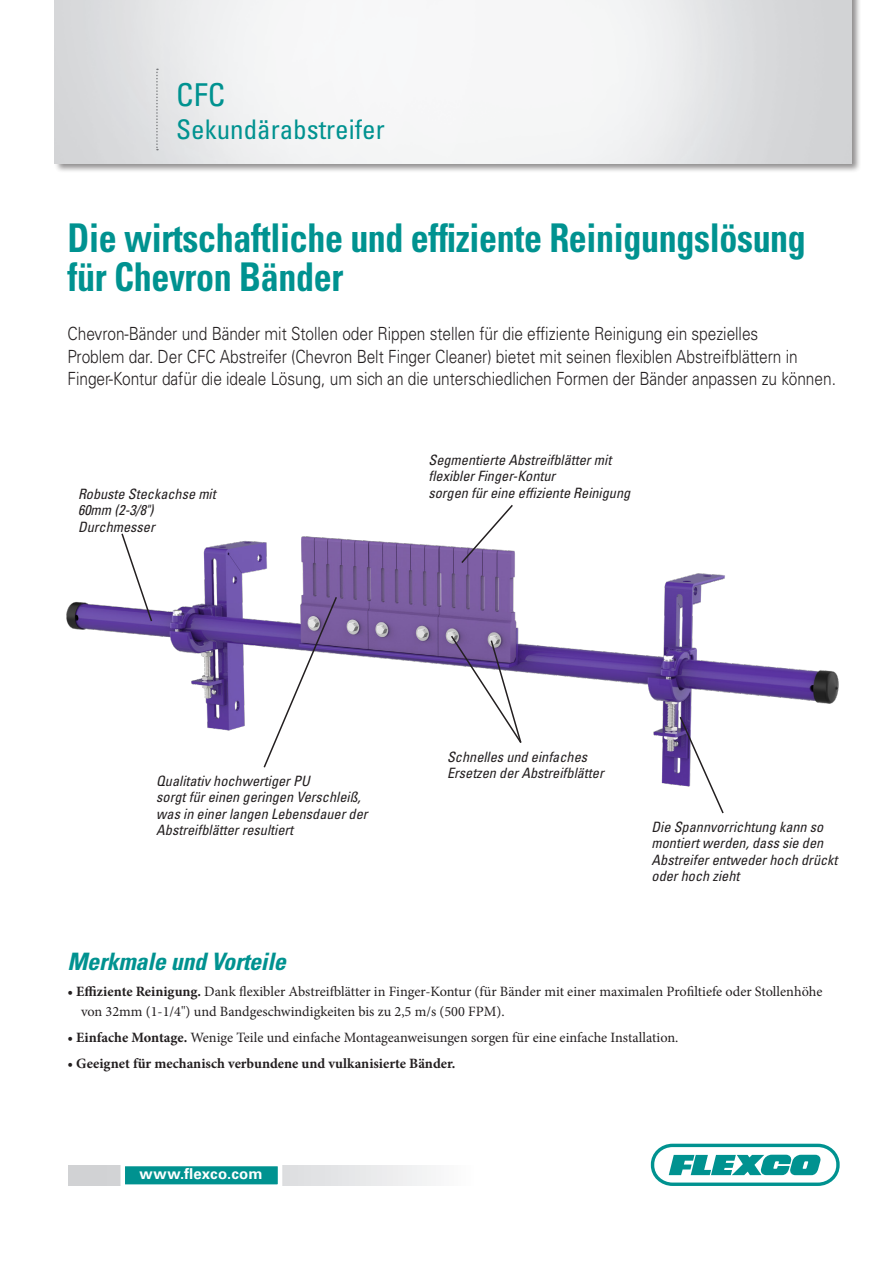
<style>
.page{position:relative;width:893px;height:1263px;background:#fff}
.page>*{position:absolute;margin:0;border:0;box-sizing:border-box;transform-origin:0 0}
.intro_hdr{font:700 condensed 39.6px/39px "Univers LT Std";letter-spacing:-.01em;color:#009290;scale:.91 1}
.t1{font:condensed 31.5px "Univers LT Std";color:#009290}
.t2{font:condensed 27px "Univers LT Std";color:#009290}
.sub_hdr{font:italic 700 condensed 24px "Univers LT Std";letter-spacing:-.01em;color:#009290}
.t3{font:300 18.15px/22.5px "Univers LT Std";letter-spacing:-.005em;color:#231f20;scale:.85 1}
.t4{font:700 15.6px "Univers LT Std";letter-spacing:.02em;color:#fff}
.flexcoWeb_revrs{font:700 15px "Univers LT Std";letter-spacing:.02em;color:#fff}
.captions_Left_Aligned{font:italic condensed 14.25px/16.5px "Univers LT Std";color:#231f20}
.body_copy{font:14.25px/19.5px "Minion Pro";color:#231f20}
.body_copy-2{font:700 14.25px "Minion Pro";color:#231f20}
.s1{font-weight:700}
</style>
<div class="page">
<div style="left:54px;top:0;width:808px;height:174px;background:#231f20;opacity:.5"></div>
<img style="left:55px;top:0;width:796px;height:164px">
<img style="left:66px;top:536px;width:773px;height:250px">
<svg style="left:651px;top:1144px;width:189px;height:42px"></svg>
<svg style="left:69px;top:1165px;width:362px;height:20px"></svg>
<div style="left:121px;top:1162px;width:161px;height:27px;background:#009290;border:4px solid #fff"></div>
<svg style="left:156px;top:69px;width:2px;height:81px"></svg>
<svg style="left:678px;top:715px;width:47px;height:99px"></svg>
<svg style="left:460px;top:505px;width:54px;height:60px"></svg>
<svg style="left:449px;top:634px;width:74px;height:110px"></svg>
<svg style="left:120px;top:533px;width:33px;height:90px"></svg>
<svg style="left:262px;top:595px;width:76px;height:174px"></svg>
<p class="t1" style="left:176px;top:74px;width:51px">CFC</p>
<p class="t2" style="left:176px;top:112px;width:210px">Sekundärabstreifer</p>
<p class="intro_hdr" style="left:68px;top:218px;width:813px">Die wirtschaftliche und effiziente Reinigungslösung für Chevron Bänder</p>
<p class="t3" style="left:68px;top:323px;width:906px">Chevron-Bänder und Bänder mit Stollen oder Rippen stellen für die effiziente Reinigung ein spezielles<br>Problem dar. Der CFC Abstreifer (Chevron Belt Finger Cleaner) bietet mit seinen flexiblen Abstreifblättern in<br>Finger-Kontur dafür die ideale Lösung, um sich an die unterschiedlichen Formen der Bänder anpassen zu können.</p>
<p class="captions_Left_Aligned" style="left:78px;top:485px;width:139px">Robuste Steckachse mit</p>
<p class="captions_Left_Aligned" style="left:78px;top:502px;width:78px">60mm (2-3/8")<br>Durchmesser</p>
<p class="captions_Left_Aligned" style="left:428px;top:451px;width:184px">Segmentierte Abstreifblätter mit flexibler Finger-Kontur</p>
<p class="captions_Left_Aligned" style="left:428px;top:484px;width:203px">sorgen für eine effiziente Reinigung</p>
<p class="captions_Left_Aligned" style="left:156px;top:772px;width:155px">Qualitativ hochwertiger PU</p>
<p class="captions_Left_Aligned" style="left:156px;top:789px;width:206px">sorgt für einen geringen Verschleiß,</p>
<p class="captions_Left_Aligned" style="left:156px;top:805px;width:213px">was in einer langen Lebensdauer der</p>
<p class="captions_Left_Aligned" style="left:156px;top:822px;width:138px">Abstreifblätter resultiert</p>
<p class="captions_Left_Aligned" style="left:447px;top:748px;width:158px">Schnelles und einfaches<br>Ersetzen der Abstreifblätter</p>
<p class="captions_Left_Aligned" style="left:652px;top:818px;width:188px">Die Spannvorrichtung kann so montiert werden, dass sie den<br>Abstreifer entweder hoch drückt oder hoch zieht</p>
<p class="sub_hdr" style="left:68px;top:947px;width:220px">Merkmale und Vorteile</p>
<p class="body_copy" style="left:81px;top:982px;width:743px;text-indent:-14px"><span class="s1">• Effiziente Reinigung.</span> Dank flexibler Abstreifblätter in Finger-Kontur (für Bänder mit einer maximalen Profiltiefe oder Stollenhöhe von 32mm (1-1/4") und Bandgeschwindigkeiten bis zu 2,5 m/s (500 FPM).</p>
<p class="body_copy" style="left:68px;top:1028px;width:612px"><span class="s1">• Einfache Montage.</span> Wenige Teile und einfache Montageanweisungen sorgen für eine einfache Installation.</p>
<p class="body_copy-2" style="left:68px;top:1054px;width:389px">• Geeignet für mechanisch verbundene und vulkanisierte Bänder.</p>
<p class="flexcoWeb_revrs" style="left:139px;top:1165px;width:125px">www.flexco.com</p>
<p class="t4" style="left:126px;top:1166px;width:130px">www.flexco.com</p>
</div>
